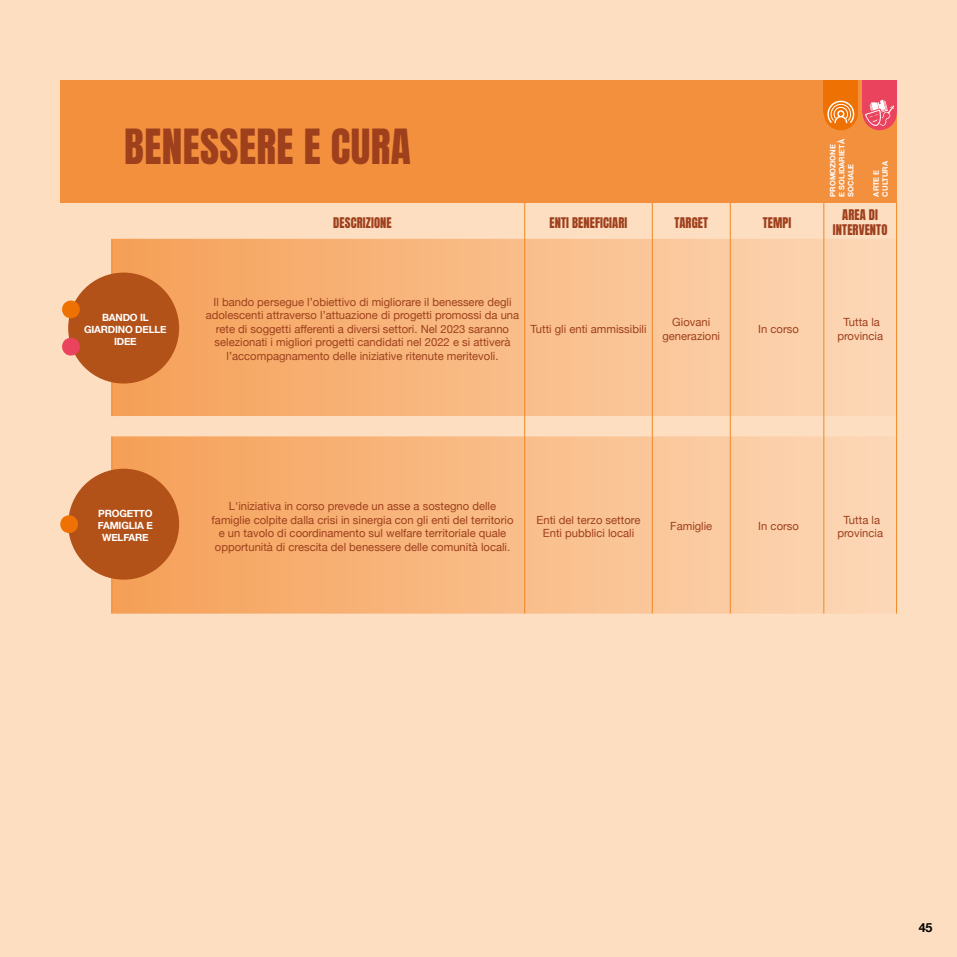
<style>
.page{position:relative;width:957px;height:957px;background:#fddec1}
.page>*{position:absolute;margin:0;border:0;box-sizing:border-box;transform-origin:0 0}
.t1{font:41.25px "Anton";letter-spacing:.01em;color:#9f401d}
.t2{font:12.5px/15px "Anton";letter-spacing:.01em;color:#9f401d;text-align:center}
.t3{font:700 12.5px "Helvetica Neue";color:#000}
.t4{font:11.25px/13.5px "Helvetica Neue";color:#9f401d;text-align:center}
.t5{font:700 10px/12px "Helvetica Neue";letter-spacing:-.02em;color:#fff;text-align:center}
.t6{font:700 7.5px/9px "Helvetica Neue";color:#fff}
</style>
<div class="page">
<svg style="left:113px;top:239px;width:769px;height:374px"></svg>
<hr style="left:524px;top:202px;width:1px;height:37px;background:#f18825">
<hr style="left:652px;top:202px;width:1px;height:37px;background:#f18825">
<hr style="left:730px;top:202px;width:1px;height:37px;background:#f18825">
<hr style="left:823px;top:202px;width:1px;height:37px;background:#f18825">
<hr style="left:112px;top:239px;width:1px;height:177px;background:#f18825">
<hr style="left:112px;top:436px;width:1px;height:177px;background:#f18825">
<hr style="left:896px;top:202px;width:1px;height:37px;background:#f18825">
<hr style="left:524px;top:239px;width:1px;height:177px;background:#f18825">
<hr style="left:652px;top:239px;width:1px;height:177px;background:#f18825">
<hr style="left:730px;top:239px;width:1px;height:177px;background:#f18825">
<hr style="left:823px;top:239px;width:1px;height:177px;background:#f18825">
<hr style="left:896px;top:239px;width:1px;height:177px;background:#f18825">
<svg style="left:524px;top:416px;width:1px;height:20px"></svg>
<svg style="left:652px;top:416px;width:1px;height:20px"></svg>
<svg style="left:730px;top:416px;width:1px;height:20px"></svg>
<svg style="left:823px;top:416px;width:1px;height:20px"></svg>
<svg style="left:896px;top:416px;width:1px;height:20px"></svg>
<hr style="left:524px;top:436px;width:1px;height:177px;background:#f18825">
<hr style="left:652px;top:436px;width:1px;height:177px;background:#f18825">
<hr style="left:730px;top:436px;width:1px;height:177px;background:#f18825">
<hr style="left:823px;top:436px;width:1px;height:177px;background:#f18825">
<hr style="left:896px;top:436px;width:1px;height:177px;background:#f18825">
<div style="left:60px;top:81px;width:836px;height:122px;background:#f3903e"></div>
<div style="left:862px;top:81px;width:34px;height:32px;background:#e9435e"></div>
<div style="left:862px;top:96px;width:34px;height:34px;background:#e9435e;border-radius:50%"></div>
<svg style="left:864px;top:100px;width:30px;height:27px"></svg>
<div style="left:824px;top:81px;width:34px;height:32px;background:#ee7203"></div>
<div style="left:824px;top:96px;width:34px;height:34px;background:#ee7203;border-radius:50%"></div>
<svg style="left:827px;top:101px;width:27px;height:22px"></svg>
<div style="left:68px;top:469px;width:111px;height:110px;background:#b25118;border-radius:50%"></div>
<svg style="left:60px;top:515px;width:18px;height:19px"></svg>
<div style="left:68px;top:273px;width:111px;height:110px;background:#b25118;border-radius:50%"></div>
<svg style="left:62px;top:299px;width:18px;height:20px"></svg>
<svg style="left:62px;top:337px;width:18px;height:20px"></svg>
<h1 class="t1" style="left:124px;top:126px;width:288px">BENESSERE E CURA</h1>
<p class="t6" style="left:828px;top:197px;width:59px;rotate:-90deg">PROMOZIONE<br>E SOLIDARIETÀ<br>SOCIALE</p>
<p class="t6" style="left:872px;top:197px;width:37px;rotate:-90deg">ARTE E<br>CULTURA</p>
<p class="t5" style="left:84px;top:312px;width:84px">BANDO IL<br>GIARDINO DELLE<br>IDEE</p>
<p class="t2" style="left:333px;top:216px;width:60px">DESCRIZIONE</p>
<p class="t2" style="left:549px;top:216px;width:79px">ENTI BENEFICIARI</p>
<p class="t2" style="left:674px;top:216px;width:35px">TARGET</p>
<p class="t2" style="left:762px;top:216px;width:30px">TEMPI</p>
<p class="t2" style="left:833px;top:208px;width:56px">AREA DI<br>INTERVENTO</p>
<p class="t4" style="left:206px;top:296px;width:315px">Il bando persegue l’obiettivo di migliorare il benessere degli adolescenti attraverso l’attuazione di progetti promossi da una rete di soggetti afferenti a diversi settori. Nel 2023 saranno selezionati i migliori progetti candidati nel 2022 e si attiverà l’accompagnamento delle iniziative ritenute meritevoli.</p>
<p class="t4" style="left:530px;top:323px;width:118px">Tutti gli enti ammissibili</p>
<p class="t4" style="left:662px;top:316px;width:59px">Giovani generazioni</p>
<p class="t4" style="left:758px;top:323px;width:42px">In corso</p>
<p class="t4" style="left:837px;top:316px;width:47px">Tutta la provincia</p>
<p class="t5" style="left:98px;top:508px;width:57px">PROGETTO<br>FAMIGLIA E<br>WELFARE</p>
<p class="t4" style="left:212px;top:500px;width:303px">L'iniziativa in corso prevede un asse a sostegno delle famiglie colpite dalla crisi in sinergia con gli enti del territorio e un tavolo di coordinamento sul welfare territoriale quale opportunità di crescita del benessere delle comunità locali.</p>
<p class="t4" style="left:536px;top:513px;width:105px">Enti del terzo settore<br>Enti pubblici locali</p>
<p class="t4" style="left:670px;top:520px;width:44px">Famiglie</p>
<p class="t4" style="left:758px;top:520px;width:42px">In corso</p>
<p class="t4" style="left:837px;top:513px;width:47px">Tutta la provincia</p>
<p class="t3" style="left:918px;top:917px;width:15px">45</p>
</div>
